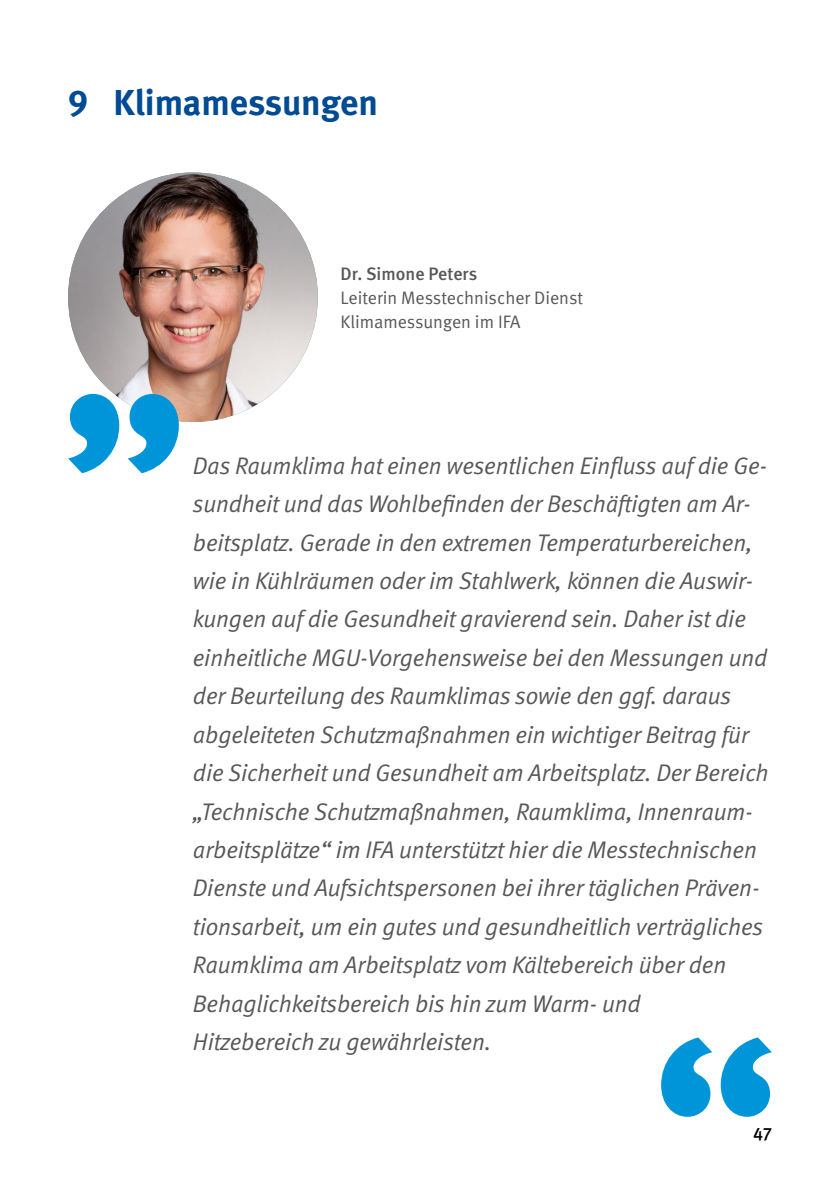
<style>
.page{position:relative;width:840px;height:1191px;background:#fff}
.page>*{position:absolute;margin:0;border:0;box-sizing:border-box;transform-origin:0 0}
._01_Überschriften_C_-_Überschrift_blau_18{font:700 36px "DGUV Meta";color:#004b93}
.t1{font:italic 24px/38.4px "DGUV Meta";letter-spacing:-.005em;color:#58585a}
.t2{font:18px/24px "DGUV Meta";color:#58585a}
.t3{font:500 18px "DGUV Meta";color:#58585a}
.t4{font:500 18px "DGUV Meta";color:#000}
</style>
<div class="page">
<img style="left:68px;top:172px;width:249px;height:250px;border-radius:125px">
<svg style="left:68px;top:394px;width:111px;height:79px"></svg>
<svg style="left:661px;top:1037px;width:110px;height:79px"></svg>
<h1 class="_01_Überschriften_C_-_Überschrift_blau_18" style="left:68px;top:81px;width:311px">9 Klimamessungen</h1>
<p class="t3" style="left:340px;top:263px;width:138px">Dr. Simone Peters</p>
<p class="t2" style="left:340px;top:286px;width:244px">Leiterin Messtechnischer Dienst<br>Klimamessungen im IFA</p>
<p class="t1" style="left:193px;top:447px;width:577px">Das Raumklima hat einen wesentlichen Einfluss auf die Ge&shy;sundheit und das Wohlbefinden der Beschäftigten am Ar&shy;beitsplatz. Gerade in den extremen Temperaturbereichen, wie in Kühlräumen oder im Stahlwerk, können die Auswir&shy;kungen auf die Gesundheit gravierend sein. Daher ist die einheitliche MGU-Vorgehensweise bei den Messungen und der Beurteilung des Raumklimas sowie den ggf. daraus abgeleiteten Schutzmaßnahmen ein wichtiger Beitrag für die Sicherheit und Gesundheit am Arbeitsplatz. Der Bereich „Technische Schutzmaßnahmen, Raumklima, Innenraum&shy;arbeitsplätze“ im IFA unterstützt hier die Messtechnischen Dienste und Aufsichtspersonen bei ihrer täglichen Präven&shy;tionsarbeit, um ein gutes und gesundheitlich verträgliches Raumklima am Arbeitsplatz vom Kältebereich über den Behaglichkeitsbereich bis hin zum Warm- und<br>Hitzebereich zu gewährleisten.</p>
<p class="t4" style="left:752px;top:1123px;width:20px">47</p>
</div>
